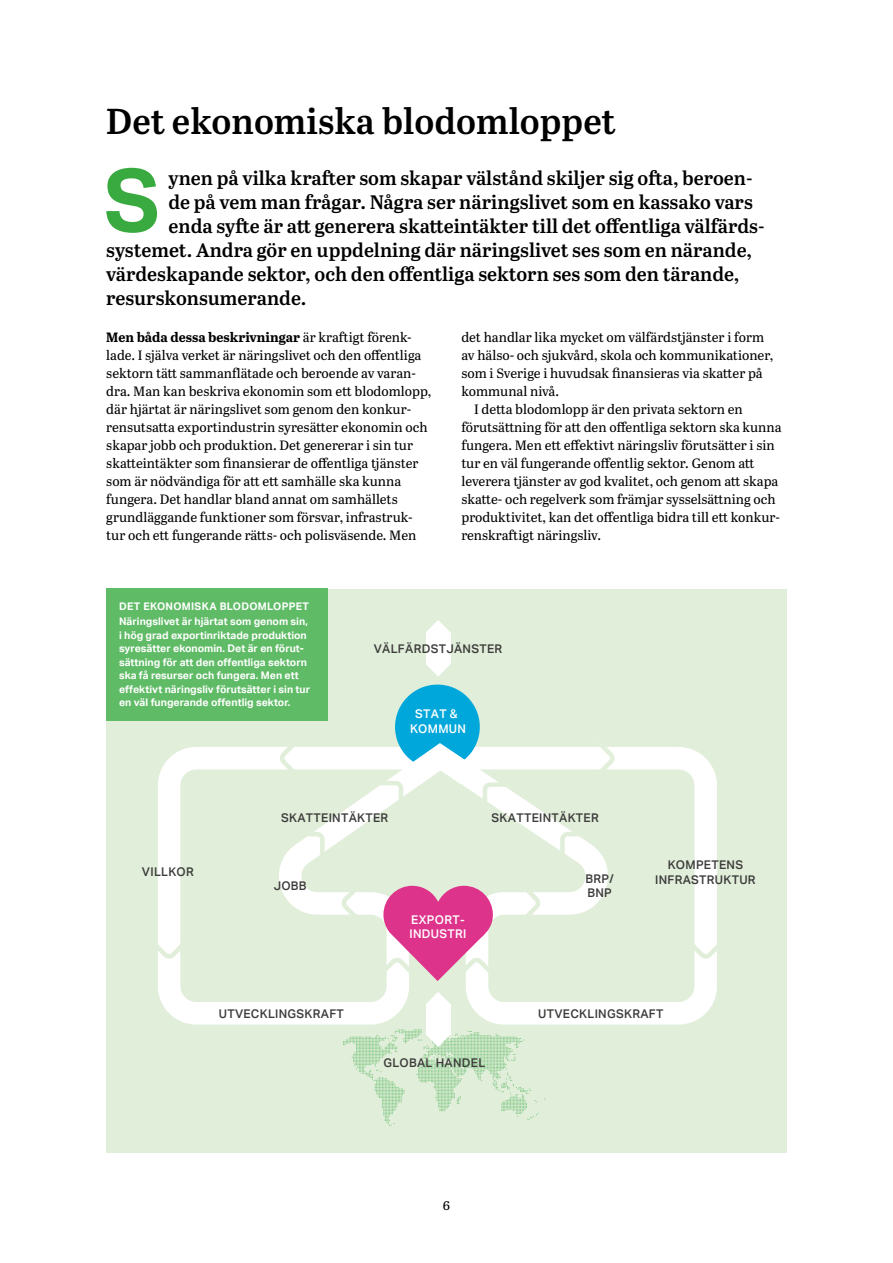
<style>
.page{position:relative;width:893px;height:1263px;background:#fff}
.page>*{position:absolute;margin:0;border:0;box-sizing:border-box;transform-origin:0 0}
.t1{font:700 86.7px "Aktiv Grotesk";color:#39aa3f}
.t2{font:600 36px "Abril Text";color:#000}
.t3{font:600 19.5px "Abril Text";color:#000}
.t4{font:13.5px/18px "Abril Text";color:#000}
.t5{font:500 12px/14.4px "Aktiv Grotesk";letter-spacing:.025em;color:#3c3c3b}
.t6{font:500 12px/14.4px "Aktiv Grotesk";letter-spacing:.025em;color:#fff}
.t7{font:700 10.5px/13.5px "Aktiv Grotesk";color:#fff}
.s1{font-weight:700}
</style>
<div class="page">
<div style="left:106px;top:589px;width:681px;height:563px;background:#e1eeda"></div>
<svg style="left:158px;top:747px;width:559px;height:278px"></svg>
<svg style="left:275px;top:747px;width:32px;height:38px"></svg>
<svg style="left:588px;top:747px;width:31px;height:38px"></svg>
<svg style="left:158px;top:932px;width:38px;height:31px"></svg>
<svg style="left:679px;top:932px;width:38px;height:31px"></svg>
<svg style="left:513px;top:876px;width:32px;height:54px"></svg>
<svg style="left:337px;top:876px;width:166px;height:109px"></svg>
<svg style="left:558px;top:830px;width:38px;height:38px"></svg>
<svg style="left:289px;top:830px;width:38px;height:37px"></svg>
<svg style="left:426px;top:992px;width:25px;height:12px"></svg>
<div style="left:426px;top:1004px;width:25px;height:30px;background:#fff"></div>
<svg style="left:343px;top:1022px;width:195px;height:103px"></svg>
<div style="left:395px;top:685px;width:85px;height:84px;background:#00a7da;border-radius:50%"></div>
<svg style="left:426px;top:620px;width:25px;height:56px"></svg>
<svg style="left:367px;top:729px;width:151px;height:89px"></svg>
<div style="left:106px;top:589px;width:221px;height:132px;background:#60bb66"></div>
<h2 class="t2" style="left:106px;top:95px;width:511px">Det ekonomiska blodomloppet</h2>
<h1 class="t1" style="left:104px;top:151px;width:57px">S</h1>
<h3 class="t3" style="left:168px;top:164px;width:586px">ynen på vilka krafter som skapar välstånd skiljer sig ofta, beroen-</h3>
<h3 class="t3" style="left:168px;top:188px;width:586px">de på vem man frågar. Några ser näringslivet som en kassako vars</h3>
<h3 class="t3" style="left:168px;top:212px;width:598px">enda syfte är att generera skatteintäkter till det offentliga välfärds-</h3>
<h3 class="t3" style="left:106px;top:236px;width:647px">systemet. Andra gör en uppdelning där näringslivet ses som en närande,</h3>
<h3 class="t3" style="left:106px;top:260px;width:635px">värdeskapande sektor, och den offentliga sektorn ses som den tärande,</h3>
<h3 class="t3" style="left:106px;top:284px;width:201px">resurskonsumerande.</h3>
<p class="t4" style="left:106px;top:328px;width:327px"><span class="s1">Men båda dessa beskrivningar</span> är kraftigt förenk&shy;lade. I själva verket är näringslivet och den offentliga sektorn tätt sammanflätade och beroende av varan&shy;dra. Man kan beskriva ekonomin som ett blodomlopp, där hjärtat är näringslivet som genom den konkur&shy;rensutsatta exportindustrin syresätter ekonomin och skapar jobb och produktion. Det genererar i sin tur skatteintäkter som finansierar de offentliga tjänster som är nödvändiga för att ett samhälle ska kunna fungera. Det handlar bland annat om samhällets grundläggande funktioner som försvar, infrastruk&shy;tur och ett fungerande rätts- och polisväsende. Men</p>
<p class="t4" style="left:461px;top:328px;width:304px">det handlar lika mycket om välfärdstjänster i form</p>
<p class="t4" style="left:461px;top:346px;width:314px">av hälso- och sjukvård, skola och kommunikationer,</p>
<p class="t4" style="left:461px;top:364px;width:303px">som i Sverige i huvudsak finansieras via skatter på</p>
<p class="t4" style="left:461px;top:382px;width:99px">kommunal nivå.</p>
<p class="t4" style="left:474px;top:400px;width:270px">I detta blodomlopp är den privata sektorn en</p>
<p class="t4" style="left:461px;top:418px;width:322px">förutsättning för att den offentliga sektorn ska kunna</p>
<p class="t4" style="left:461px;top:436px;width:315px">fungera. Men ett effektivt näringsliv förutsätter i sin</p>
<p class="t4" style="left:461px;top:454px;width:295px">tur en väl fungerande offentlig sektor. Genom att</p>
<p class="t4" style="left:461px;top:472px;width:319px">leverera tjänster av god kvalitet, och genom att skapa</p>
<p class="t4" style="left:461px;top:490px;width:316px">skatte- och regelverk som främjar sysselsättning och</p>
<p class="t4" style="left:461px;top:508px;width:320px">produktivitet, kan det offentliga bidra till ett konkur-</p>
<p class="t4" style="left:461px;top:526px;width:141px">renskraftigt näringsliv.</p>
<p class="t7" style="left:119px;top:598px;width:192px;line-height:15.6px">DET EKONOMISKA BLODOMLOPPET<br>Näringslivet är hjärtat som genom sin,</p>
<p class="t7" style="left:119px;top:628px;width:193px">i hög grad exportinriktade produktion syresätter ekonomin. Det är en förut&shy;sättning för att den offentliga sektorn ska få resurser och fungera. Men ett effektivt näringsliv förutsätter i sin tur en väl fungerande offentlig sektor.</p>
<p class="t5" style="left:374px;top:642px;width:130px">VÄLFÄRDSTJÄNSTER</p>
<p class="t6" style="left:410px;top:707px;width:57px;text-align:center">STAT &amp;<br>KOMMUN</p>
<p class="t5" style="left:281px;top:811px;width:109px">SKATTEINTÄKTER</p>
<p class="t5" style="left:492px;top:811px;width:109px">SKATTEINTÄKTER</p>
<p class="t5" style="left:142px;top:865px;width:53px">VILLKOR</p>
<p class="t5" style="left:655px;top:858px;width:102px;text-align:center">KOMPETENS<br>INFRASTRUKTUR</p>
<p class="t5" style="left:585px;top:871px;width:30px">BRP/<br>BNP</p>
<p class="t5" style="left:274px;top:879px;width:34px">JOBB</p>
<p class="t6" style="left:410px;top:912px;width:58px">EXPORT-<br>INDUSTRI</p>
<p class="t5" style="left:219px;top:1007px;width:127px">UTVECKLINGSKRAFT</p>
<p class="t5" style="left:538px;top:1007px;width:127px">UTVECKLINGSKRAFT</p>
<p class="t5" style="left:383px;top:1056px;width:103px">GLOBAL HANDEL</p>
<p class="t4" style="left:443px;top:1195px;width:9px">6</p>
</div>
